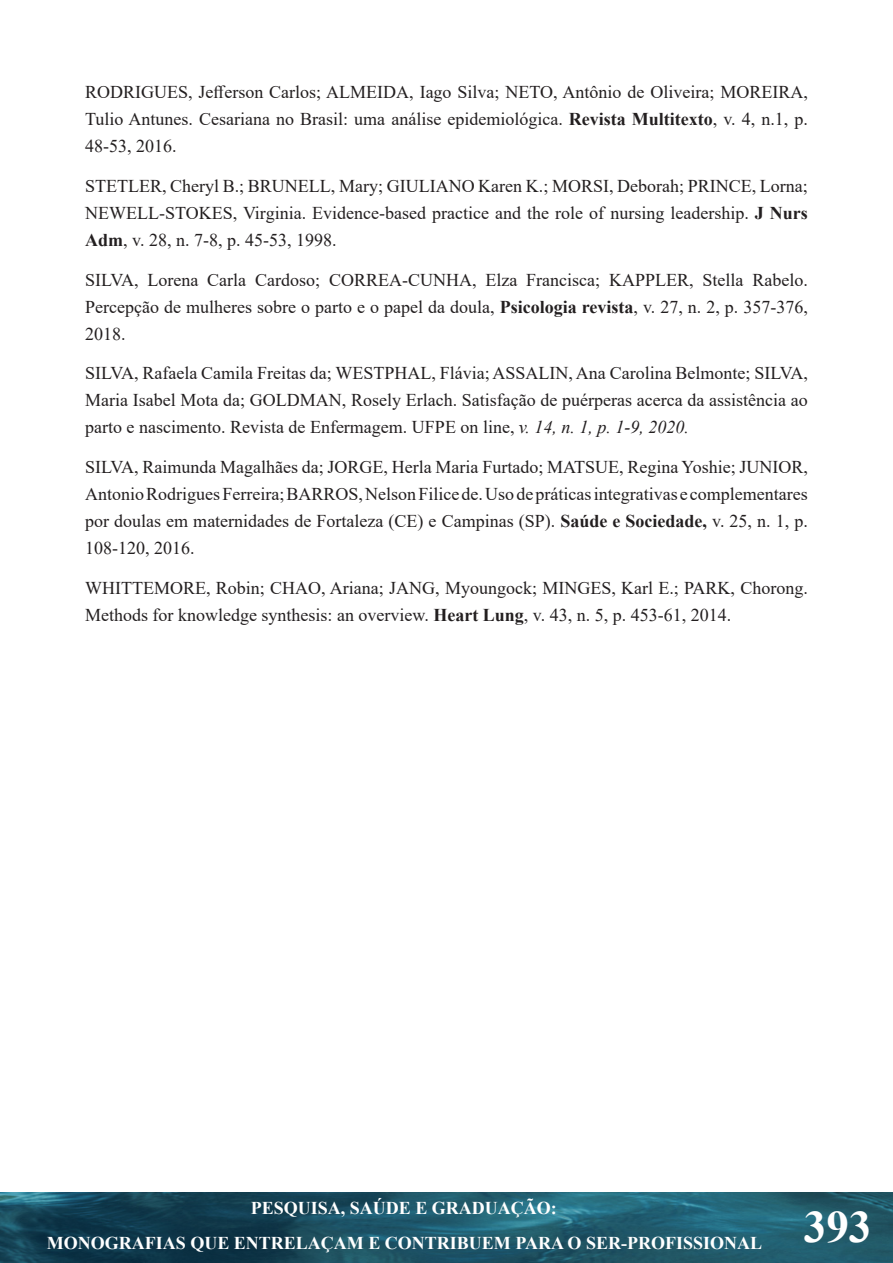
<style>
.page{position:relative;width:893px;height:1263px;background:#fff}
.page>*{position:absolute;margin:0;border:0;box-sizing:border-box;transform-origin:0 0}
.t1{font:700 45px "Times New Roman";color:#fff}
.t2{font:18px/27px "Times New Roman";color:#231f20;text-align:justify}
.t3{font:700 18px/35.5px "Times New Roman";color:#fff;text-align:center}
.s1{font-weight:700}
.s2{font-style:italic}
</style>
<div class="page">
<img style="left:0;top:1193px;width:893px;height:70px">
<p class="t2" style="left:85px;top:78px;width:724px">RODRIGUES, Jefferson Carlos; ALMEIDA, Iago Silva; NETO, Antônio de Oliveira; MOREIRA, Tulio Antunes. Cesariana no Brasil: uma análise epidemiológica. <span class="s1">Revista Multitexto</span>, v. 4, n.1, p.<br>48-53, 2016.</p>
<p class="t2" style="left:85px;top:172px;width:724px">STETLER, Cheryl B.; BRUNELL, Mary; GIULIANO Karen K.; MORSI, Deborah; PRINCE, Lorna; NEWELL-STOKES, Virginia. Evidence-based practice and the role of nursing leadership. <span class="s1">J Nurs Adm</span>, v. 28, n. 7-8, p. 45-53, 1998.</p>
<p class="t2" style="left:85px;top:266px;width:724px">SILVA, Lorena Carla Cardoso; CORREA-CUNHA, Elza Francisca; KAPPLER, Stella Rabelo.<br>Percepção de mulheres sobre o parto e o papel da doula, <span class="s1">Psicologia revista</span>, v. 27, n. 2, p. 357-376, 2018.</p>
<p class="t2" style="left:85px;top:359px;width:724px">SILVA, Rafaela Camila Freitas da; WESTPHAL, Flávia; ASSALIN, Ana Carolina Belmonte; SILVA, Maria Isabel Mota da; GOLDMAN, Rosely Erlach. Satisfação de puérperas acerca da assistência ao parto e nascimento. Revista de Enfermagem. UFPE on line, <span class="s2">v. 14, n. 1, p. 1-9, 2020.</span></p>
<p class="t2" style="left:85px;top:452px;width:724px">SILVA, Raimunda Magalhães da; JORGE, Herla Maria Furtado; MATSUE, Regina Yoshie; JUNIOR, Antonio Rodrigues Ferreira; BARROS, Nelson Filice de. Uso de práticas integrativas e complementares por doulas em maternidades de Fortaleza (CE) e Campinas (SP). <span class="s1">Saúde e Sociedade,</span> v. 25, n. 1, p.<br>108-120, 2016.</p>
<p class="t2" style="left:85px;top:574px;width:724px">WHITTEMORE, Robin; CHAO, Ariana; JANG, Myoungock; MINGES, Karl E.; PARK, Chorong.<br>Methods for knowledge synthesis: an overview. <span class="s1">Heart Lung</span>, v. 43, n. 5, p. 453-61, 2014.</p>
<p class="t3" style="left:47px;top:1189px;width:717px">PESQUISA, SAÚDE E GRADUAÇÃO:<br>MONOGRAFIAS QUE ENTRELAÇAM E CONTRIBUEM PARA O SER-PROFISSIONAL</p>
<h1 class="t1" style="left:804px;top:1194px;width:69px">393</h1>
</div>
